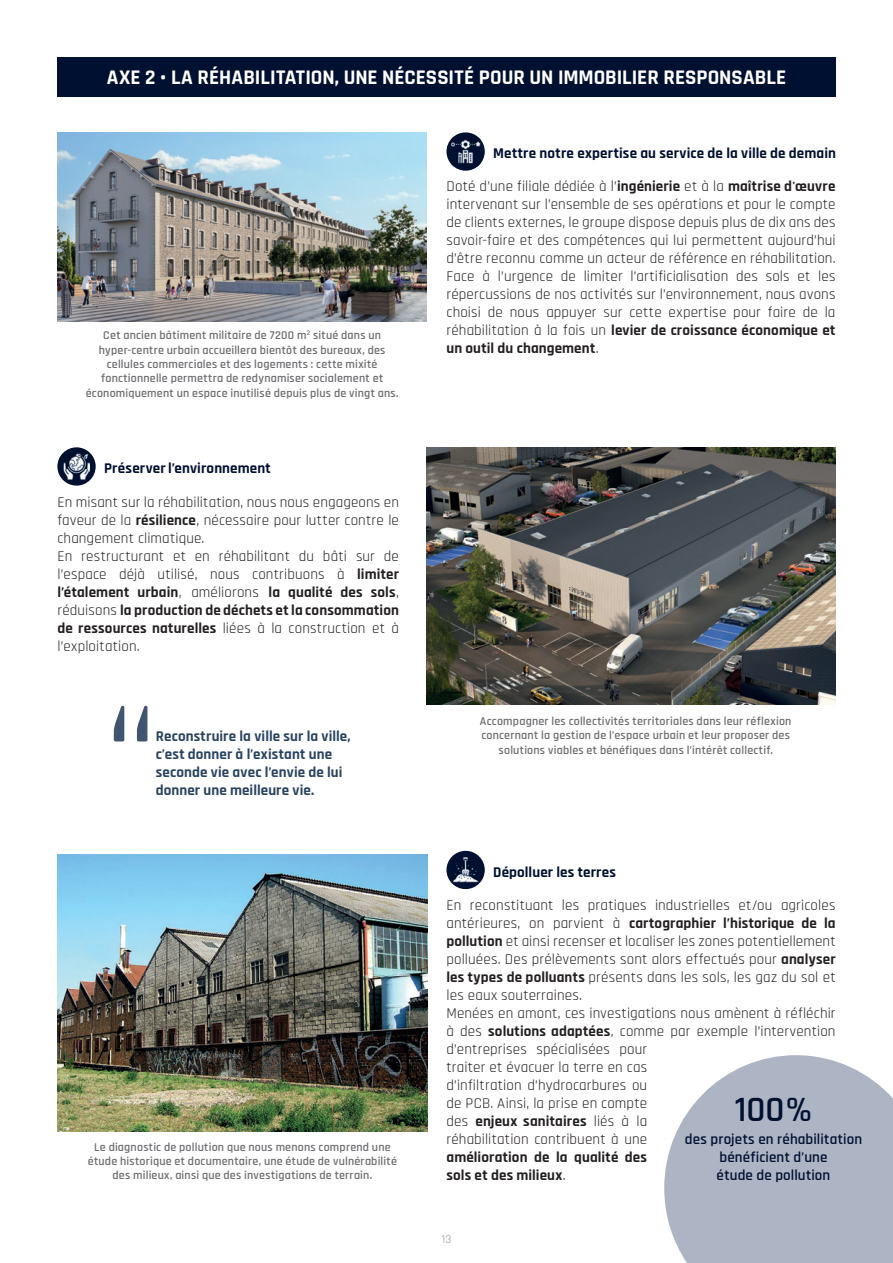
<style>
.page{position:relative;width:893px;height:1263px;background:#fff}
.page>*{position:absolute;margin:0;border:0;box-sizing:border-box;transform-origin:0 0}
.t1{font:500 150px "Rajdhani";color:#415570}
.t2{font:600 36px "Rajdhani";color:#001030}
.t3{font:700 21px "Rajdhani";color:#fff}
.t4{font:15px/18px "Rajdhani";letter-spacing:.01em;color:#231f20}
.t5{font:700 15px/18px "Rajdhani";letter-spacing:.01em;color:#29435f}
.t6{font:700 15px "Rajdhani";letter-spacing:.01em;color:#001030}
.t7{font:600 15px/18px "Rajdhani";letter-spacing:.005em;color:#001030;text-align:center}
.t8{font:700 15px/18px "Rajdhani";letter-spacing:.005em;color:#231f20}
.t9{font:600 12px/14.4px "Rajdhani";letter-spacing:.015em;color:#6c6d70;text-align:center}
.t10{font:12px "Rajdhani";color:#939598}
.s1{font-weight:700}
.s2{font-weight:400}
</style>
<div class="page">
<img style="left:57px;top:132px;width:370px;height:189px">
<img style="left:427px;top:448px;width:409px;height:257px">
<img style="left:57px;top:854px;width:370px;height:277px">
<div style="left:446px;top:851px;width:39px;height:38px;background:#001030;border-radius:50%"></div>
<img style="left:453px;top:857px;width:26px;height:26px">
<svg style="left:57px;top:447px;width:39px;height:39px"></svg>
<img style="left:64px;top:453px;width:25px;height:26px">
<svg style="left:664px;top:1055px;width:229px;height:208px;background:#b6bccb"></svg>
<svg style="left:446px;top:132px;width:39px;height:39px"></svg>
<img style="left:451px;top:137px;width:29px;height:29px">
<div style="left:57px;top:57px;width:779px;height:40px;background:#001030"></div>
<h3 class="t3" style="left:107px;top:64px;width:681px">AXE 2 • LA RÉHABILITATION, UNE NÉCESSITÉ POUR UN IMMOBILIER RESPONSABLE</h3>
<p class="t9" style="left:86px;top:329px;width:314px">Cet ancien bâtiment militaire de 7 200 m<sup>2</sup> situé dans un hyper-centre urbain accueillera bientôt des bureaux, des cellules commerciales et des logements : cette mixité fonctionnelle permettra de redynamiser socialement et économiquement un espace inutilisé depuis plus de vingt ans.</p>
<p class="t6" style="left:104px;top:459px;width:168px">Préserver l’environnement</p>
<p class="t4" style="left:57px;top:493px;width:343px">En misant sur la réhabilitation, nous nous engageons en faveur de la <span class="s1">résilience</span>, nécessaire pour lutter contre le changement climatique.<br>En restructurant et en réhabilitant du bâti sur de l’espace déjà utilisé, nous contribuons à <span class="s1">limiter l’étalement urbain</span>, améliorons <span class="s1">la qualité des sols</span>, réduisons <span class="s1">la production de déchets et la consommation de ressources naturelles</span> liées à la construction et à l’exploitation.</p>
<h1 class="t1" style="left:106px;top:667px;width:52px">“</h1>
<p class="t5" style="left:156px;top:728px;width:196px">Reconstruire la ville sur la ville, c’est donner à l’existant une seconde vie avec l’envie de lui</p>
<p class="t5" style="left:156px;top:782px;width:160px">donner une meilleure vie.</p>
<p class="t9" style="left:88px;top:1140px;width:311px">Le diagnostic de pollution que nous menons comprend une étude historique et documentaire, une étude de vulnérabilité des milieux, ainsi que des investigations de terrain.</p>
<p class="t6" style="left:493px;top:144px;width:344px">Mettre notre expertise au service de la ville de demain</p>
<p class="t4" style="left:446px;top:178px;width:391px;text-align:justify">Doté d’une filiale dédiée à l’<span class="s1">ingénierie</span> et à la <span class="s1">maîtrise d'œuvre </span>intervenant sur l’ensemble de ses opérations et pour le compte de clients externes, le groupe dispose depuis plus de dix ans des savoir-faire et des compétences qui lui permettent aujourd’hui d’être reconnu comme un acteur de référence en réhabilitation.<br>Face à l’urgence de limiter l’artificialisation des sols et les répercussions de nos activités sur l’environnement, nous avons choisi de nous appuyer sur cette expertise pour faire de la réhabilitation à la fois un <span class="s1">levier de croissance économique et un outil du changement</span>.</p>
<p class="t9" style="left:480px;top:714px;width:313px">Accompagner les collectivités territoriales dans leur réflexion concernant la gestion de l’espace urbain et leur proposer des solutions viables et bénéfiques dans l’intérêt collectif.</p>
<p class="t6" style="left:493px;top:863px;width:124px">Dépolluer les terres</p>
<p class="t4" style="left:446px;top:897px;width:391px">En reconstituant les pratiques industrielles et/ou agricoles antérieures, on parvient à <span class="s1">cartographier l’historique de la pollution</span> et ainsi recenser et localiser les zones potentiellement polluées. Des prélèvements sont alors effectués pour <span class="s1">analyser les types de polluants</span> présents dans les sols, les gaz du sol et les eaux souterraines.<br>Menées en amont, ces investigations nous amènent à réfléchir à des <span class="s1">solutions adaptées</span>, comme par exemple l’intervention d’entreprises spécialisées pour<br>traiter et évacuer la terre en cas<br>d’infiltration d’hydrocarbures ou<br>de PCB. Ainsi, la prise en compte<br>des <span class="s1">enjeux sanitaires</span> liés à la<br>réhabilitation contribuent à une</p>
<p class="t8" style="left:446px;top:1148px;width:202px">amélioration de la qualité des sols et des milieux<span class="s2">.</span></p>
<h2 class="t2" style="left:735px;top:1088px;width:79px">100 %</h2>
<p class="t7" style="left:685px;top:1130px;width:179px">des projets en réhabilitation bénéficient d’une<br>étude de pollution</p>
<p class="t10" style="left:441px;top:1232px;width:12px">13</p>
</div>
